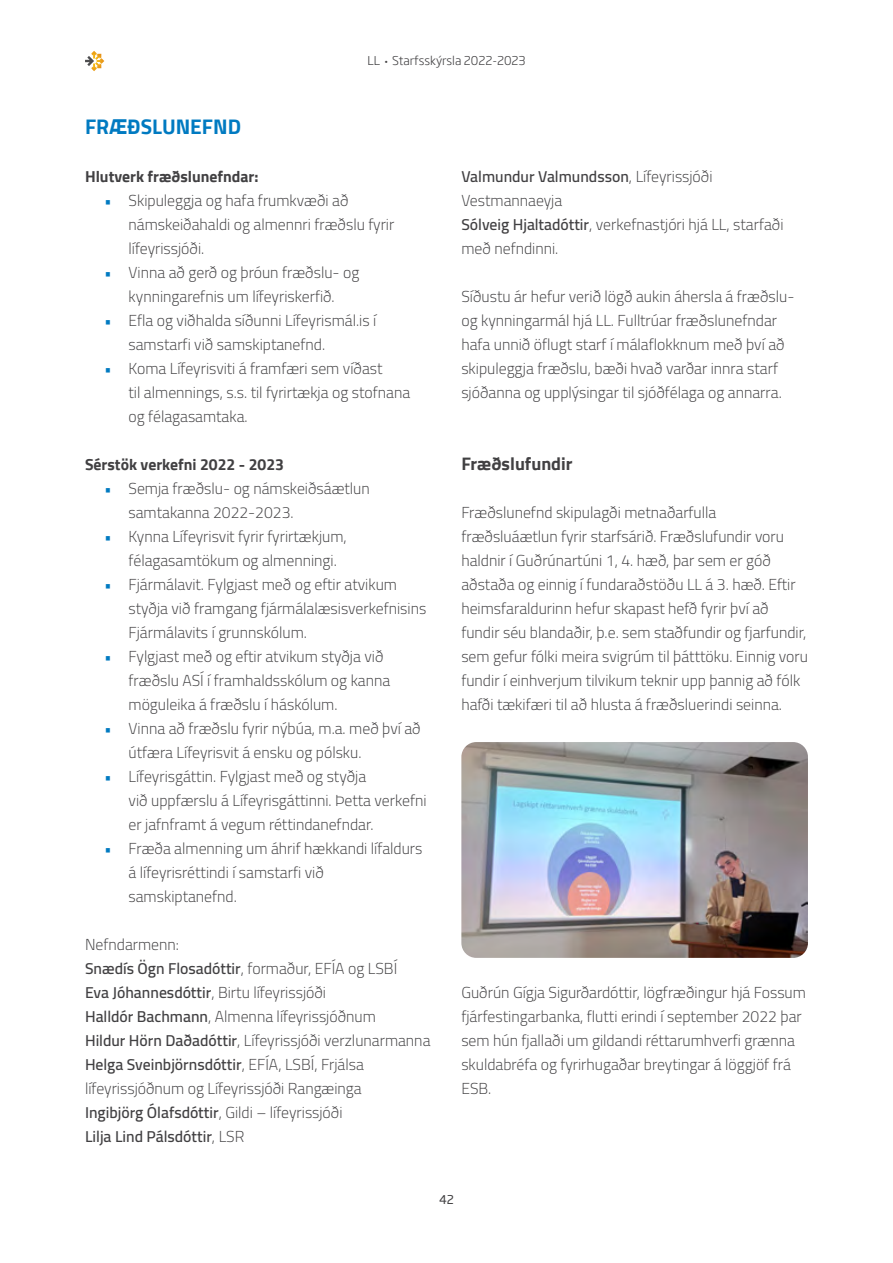
<style>
.page{position:relative;width:893px;height:1263px;background:#fff}
.page>*{position:absolute;margin:0;border:0;box-sizing:border-box;transform-origin:0 0}
.t1{font:700 21px "Cairo";color:#007ac1}
.t2{font:700 18px "Cairo";color:#414042}
.t3{font:300 15.75px/24px "Cairo";color:#414042}
.t4{font:700 15.75px "Cairo";color:#414042}
.t5{font:300 12px "Soho Gothic Pro";color:#414042}
.t6{font:12px "Soho Gothic Pro";color:#414042}
.s1{font-family:"Helvetica Neue LT Std";font-weight:700;font-size:6px}
.s2{font-weight:700;color:#007ac1}
.s3{font-weight:600}
</style>
<div class="page">
<svg style="left:85px;top:51px;width:19px;height:20px"></svg>
<img style="left:461px;top:742px;width:347px;height:216px">
<p class="t5" style="left:367px;top:52px;width:160px">LL <span class="s1">•</span> Starfsskýrsla 2022-2023</p>
<h1 class="t1" style="left:85px;top:114px;width:157px">FRÆÐSLUNEFND</h1>
<p class="t4" style="left:85px;top:168px;width:175px">Hlutverk fræðslunefndar:</p>
<p class="t3" style="left:129px;top:188px;width:267px;text-indent:-24px"><span class="s2">•</span> Skipuleggja og hafa frumkvæði að námskeiðahaldi og almennri fræðslu fyrir lífeyrissjóði.</p>
<p class="t3" style="left:105px;top:260px;width:256px;text-align:center"><span class="s2">•</span> Vinna að gerð og þróun fræðslu- og kynningarefnis um lífeyriskerfið.</p>
<p class="t3" style="left:129px;top:309px;width:249px;text-indent:-24px"><span class="s2">•</span> Efla og viðhalda síðunni Lífeyrismál.is í samstarfi við samskiptanefnd.</p>
<p class="t3" style="left:129px;top:357px;width:283px;text-indent:-24px"><span class="s2">•</span> Koma Lífeyrisviti á framfæri sem víðast<br>til almennings, s.s. til fyrirtækja og stofnana og félagasamtaka.</p>
<p class="t4" style="left:85px;top:456px;width:200px">Sérstök verkefni 2022 - 2023</p>
<p class="t3" style="left:129px;top:477px;width:243px;text-indent:-24px"><span class="s2">•</span> Semja fræðslu- og námskeiðsáætlun samtakanna 2022-2023.</p>
<p class="t3" style="left:129px;top:525px;width:220px;text-indent:-24px"><span class="s2">•</span> Kynna Lífeyrisvit fyrir fyrirtækjum, félagasamtökum og almenningi.</p>
<p class="t3" style="left:129px;top:573px;width:299px;text-indent:-24px"><span class="s2">•</span> Fjármálavit. Fylgjast með og eftir atvikum styðja við framgang fjármálalæsisverkefnisins<br>Fjármálavits í grunnskólum.</p>
<p class="t3" style="left:129px;top:645px;width:263px;text-indent:-24px"><span class="s2">•</span> Fylgjast með og eftir atvikum styðja við fræðslu ASÍ í framhaldsskólum og kanna möguleika á fræðslu í háskólum.</p>
<p class="t3" style="left:129px;top:717px;width:294px;text-indent:-24px"><span class="s2">•</span> Vinna að fræðslu fyrir nýbúa, m.a. með því að útfæra Lífeyrisvit á ensku og pólsku.</p>
<p class="t3" style="left:129px;top:765px;width:300px;text-indent:-24px"><span class="s2">•</span> Lífeyrisgáttin. Fylgjast með og styðja<br>við uppfærslu á Lífeyrisgáttinni. Þetta verkefni er jafnframt á vegum réttindanefndar.</p>
<p class="t3" style="left:129px;top:837px;width:295px;text-indent:-24px"><span class="s2">•</span> Fræða almenning um áhrif hækkandi lífaldurs á lífeyrisréttindi í samstarfi við samskiptanefnd.</p>
<p class="t3" style="left:85px;top:933px;width:347px">Nefndarmenn:<br><span class="s3">Snædís Ögn Flosadóttir</span>, formaður, EFÍA og LSBÍ<br><span class="s3">Eva Jóhannesdóttir</span>, Birtu lífeyrissjóði<br><span class="s3">Halldór Bachmann</span>, Almenna lífeyrissjóðnum<br><span class="s3">Hildur Hörn Daðadóttir</span>, Lífeyrissjóði verzlunarmanna <span class="s3">Helga Sveinbjörnsdóttir</span>, EFÍA, LSBÍ, Frjálsa lífeyrissjóðnum og Lífeyrissjóði Rangæinga<br><span class="s3">Ingibjörg Ólafsdóttir</span>, Gildi – lífeyrissjóði<br><span class="s3">Lilja Lind Pálsdóttir</span>, LSR</p>
<p class="t3" style="left:461px;top:165px;width:324px"><span class="s3">Valmundur Valmundsson</span>, Lífeyrissjóði<br>Vestmannaeyja<br><span class="s3">Sólveig Hjaltadóttir</span>, verkefnastjóri hjá LL, starfaði með nefndinni.</p>
<p class="t3" style="left:461px;top:285px;width:335px">Síðustu ár hefur verið lögð aukin áhersla á fræðslu&shy;og kynningarmál hjá LL. Fulltrúar fræðslunefndar hafa unnið öflugt starf í málaflokknum með því að skipuleggja fræðslu, bæði hvað varðar innra starf sjóðanna og upplýsingar til sjóðfélaga og annarra.</p>
<p class="t2" style="left:461px;top:453px;width:113px">Fræðslufundir</p>
<p class="t3" style="left:461px;top:500px;width:348px">Fræðslunefnd skipulagði metnaðarfulla fræðsluáætlun fyrir starfsárið. Fræðslufundir voru haldnir í Guðrúnartúni 1, 4. hæð, þar sem er góð aðstaða og einnig í fundaraðstöðu LL á 3. hæð. Eftir heimsfaraldurinn hefur skapast hefð fyrir því að fundir séu blandaðir, þ.e. sem staðfundir og fjarfundir, sem gefur fólki meira svigrúm til þátttöku. Einnig voru fundir í einhverjum tilvikum teknir upp þannig að fólk hafði tækifæri til að hlusta á fræðsluerindi seinna.</p>
<p class="t3" style="left:461px;top:981px;width:346px">Guðrún Gígja Sigurðardóttir, lögfræðingur hjá Fossum fjárfestingarbanka, flutti erindi í september 2022 þar sem hún fjallaði um gildandi réttarumhverfi grænna skuldabréfa og fyrirhugaðar breytingar á löggjöf frá ESB.</p>
<p class="t6" style="left:439px;top:1190px;width:16px">42</p>
</div>
